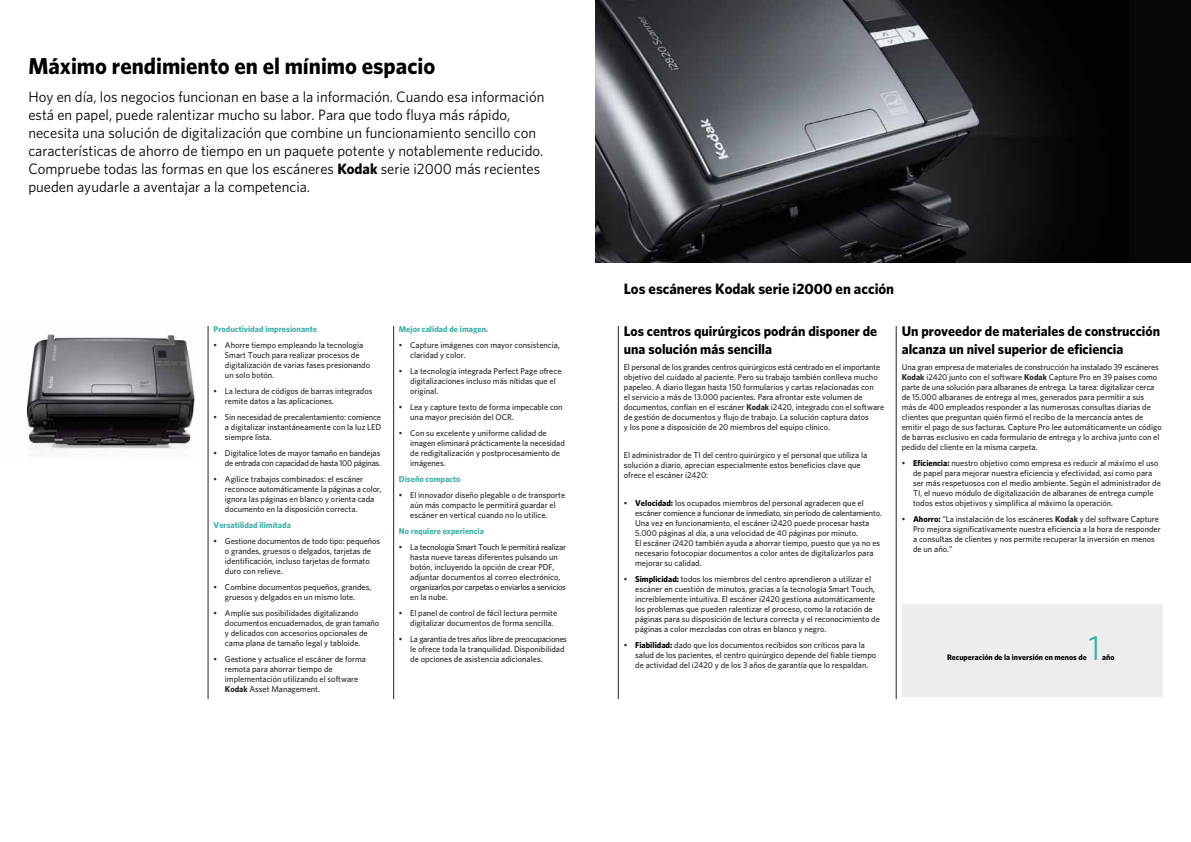
<style>
.page{position:relative;width:1191px;height:842px;background:#fff}
.page>*{position:absolute;margin:0;border:0;box-sizing:border-box;transform-origin:0 0}
.t1{font:35px "Whitney K";color:#3fb0a8}
.t2{font:700 23px "Whitney K";color:#000}
.t3{font:15px/18px "Whitney K";color:#000}
.t4{font:700 15px "Whitney K";color:#000}
.t5{font:700 14px/18px "Whitney K";color:#000}
.t6{font:500 8.5px/10px "Whitney K";color:#262625}
.t7{font:700 8.5px "Whitney K";color:#3fb0a8}
.t8{font:700 8px "Whitney K";color:#000}
.s1{font-weight:700}
.s2{font-weight:700;color:#000}
</style>
<div class="page">
<div style="left:595px;top:0;width:596px;height:263px;background:#060709"></div>
<img style="left:595px;top:0;width:444px;height:263px">
<hr style="left:618px;top:326px;width:1px;height:373px;background:#262625">
<hr style="left:896px;top:326px;width:1px;height:373px;background:#262625">
<hr style="left:208px;top:326px;width:1px;height:373px;background:#262625">
<hr style="left:393px;top:326px;width:1px;height:373px;background:#262625">
<div style="left:901px;top:604px;width:261px;height:93px;background:#ededed"></div>
<img style="left:26px;top:334px;width:169px;height:122px">
<h2 class="t2" style="left:28px;top:52px;width:408px">Máximo rendimiento en el mínimo espacio</h2>
<p class="t3" style="left:28px;top:88px;width:517px">Hoy en día, los negocios funcionan en base a la información. Cuando esa información está en papel, puede ralentizar mucho su labor. Para que todo fluya más rápido, necesita una solución de digitalización que combine un funcionamiento sencillo con características de ahorro de tiempo en un paquete potente y notablemente reducido.<br>Compruebe todas las formas en que los escáneres <span class="s1">Kodak</span> serie i2000 más recientes pueden ayudarle a aventajar a la competencia.</p>
<p class="t7" style="left:214px;top:324px;width:105px">Productividad impresionante</p>
<p class="t6" style="left:225px;top:340px;width:147px;text-indent:-11px">• Ahorre tiempo empleando la tecnología Smart Touch para realizar procesos de digitalización de varias fases presionando un solo botón.</p>
<p class="t6" style="left:225px;top:386px;width:149px;text-indent:-11px">• La lectura de códigos de barras integrados remite datos a las aplicaciones.</p>
<p class="t6" style="left:225px;top:412px;width:158px;text-align:justify;text-indent:-11px">• Sin necesidad de precalentamiento: comience a digitalizar instantáneamente con la luz LED siempre lista.</p>
<p class="t6" style="left:214px;top:448px;width:169px;text-align:right">• Digitalice lotes de mayor tamaño en bandejas de entrada con capacidad de hasta 100 páginas.</p>
<p class="t6" style="left:225px;top:474px;width:158px;text-indent:-11px">• Agilice trabajos combinados: el escáner reconoce automáticamente la páginas a color, ignora las páginas en blanco y orienta cada documento en la disposición correcta.</p>
<p class="t7" style="left:214px;top:520px;width:79px">Versatilidad ilimitada</p>
<p class="t6" style="left:225px;top:536px;width:157px;text-indent:-11px">• Gestione documentos de todo tipo: pequeños o grandes, gruesos o delgados, tarjetas de identificación, incluso tarjetas de formato duro con relieve.</p>
<p class="t6" style="left:214px;top:582px;width:159px;text-align:center">• Combine documentos pequeños, grandes, gruesos y delgados en un mismo lote.</p>
<p class="t6" style="left:225px;top:608px;width:156px;text-indent:-11px">• Amplíe sus posibilidades digitalizando documentos encuadernados, de gran tamaño y delicados con accesorios opcionales de cama plana de tamaño legal y tabloide.</p>
<p class="t6" style="left:225px;top:654px;width:143px;text-indent:-11px">• Gestione y actualice el escáner de forma remota para ahorrar tiempo de implementación utilizando el software <span class="s1">Kodak</span> Asset Management.</p>
<p class="t7" style="left:399px;top:324px;width:91px">Mejor calidad de imagen.</p>
<p class="t6" style="left:410px;top:340px;width:151px;text-indent:-11px">• Capture imágenes con mayor consistencia, claridad y color.</p>
<p class="t6" style="left:410px;top:366px;width:153px;text-indent:-11px">• La tecnología integrada Perfect Page ofrece digitalizaciones incluso más nítidas que el original.</p>
<p class="t6" style="left:410px;top:402px;width:154px;text-indent:-11px">• Lea y capture texto de forma impecable con una mayor precisión del OCR.</p>
<p class="t6" style="left:410px;top:428px;width:156px;text-indent:-11px">• Con su excelente y uniforme calidad de imagen eliminará prácticamente la necesidad de redigitalización y postprocesamiento de imágenes.</p>
<p class="t7" style="left:399px;top:474px;width:63px">Diseño compacto</p>
<p class="t6" style="left:410px;top:490px;width:156px;text-indent:-11px">• El innovador diseño plegable o de transporte aún más compacto le permitirá guardar el escáner en vertical cuando no lo utilice.</p>
<p class="t7" style="left:399px;top:526px;width:87px">No requiere experiencia</p>
<p class="t6" style="left:410px;top:542px;width:157px;text-indent:-11px">• La tecnología Smart Touch le permitirá realizar hasta nueve tareas diferentes pulsando un botón, incluyendo la opción de crear PDF, adjuntar documentos al correo electrónico, organizarlos por carpetas o enviarlos a servicios en la nube.</p>
<p class="t6" style="left:410px;top:608px;width:148px;text-indent:-11px">• El panel de control de fácil lectura permite digitalizar documentos de forma sencilla.</p>
<p class="t6" style="left:410px;top:634px;width:158px;text-indent:-11px">• La garantía de tres años libre de preocupaciones le ofrece toda la tranquilidad. Disponibilidad de opciones de asistencia adicionales.</p>
<h3 class="t4" style="left:624px;top:280px;width:272px">Los escáneres Kodak serie i2000 en acción</h3>
<h3 class="t5" style="left:624px;top:322px;width:255px">Los centros quirúrgicos podrán disponer de una solución más sencilla</h3>
<p class="t6" style="left:624px;top:362px;width:262px">El personal de los grandes centros quirúrgicos está centrado en el importante objetivo del cuidado al paciente. Pero su trabajo también conlleva mucho papeleo. A diario llegan hasta 150 formularios y cartas relacionadas con<br>el servicio a más de 13.000 pacientes. Para afrontar este volumen de documentos, confían en el escáner <span class="s1">Kodak</span> i2420, integrado con el software de gestión de documentos y flujo de trabajo. La solución captura datos<br>y los pone a disposición de 20 miembros del equipo clínico.</p>
<p class="t6" style="left:624px;top:450px;width:245px">El administrador de TI del centro quirúrgico y el personal que utiliza la solución a diario, aprecian especialmente estos beneficios clave que ofrece el escáner i2420:</p>
<p class="t6" style="left:635px;top:498px;width:248px;text-indent:-11px">• <span class="s2">Velocidad:</span> los ocupados miembros del personal agradecen que el escáner comience a funcionar de inmediato, sin periodo de calentamiento.<br>Una vez en funcionamiento, el escáner i2420 puede procesar hasta 5.000 páginas al día, a una velocidad de 40 páginas por minuto.<br>El escáner i2420 también ayuda a ahorrar tiempo, puesto que ya no es necesario fotocopiar documentos a color antes de digitalizarlos para mejorar su calidad.</p>
<p class="t6" style="left:635px;top:574px;width:246px;text-indent:-11px">• <span class="s2">Simplicidad:</span> todos los miembros del centro aprendieron a utilizar el escáner en cuestión de minutos, gracias a la tecnología Smart Touch, increíblemente intuitiva. El escáner i2420 gestiona automáticamente los problemas que pueden ralentizar el proceso, como la rotación de páginas para su disposición de lectura correcta y el reconocimiento de páginas a color mezcladas con otras en blanco y negro.</p>
<p class="t6" style="left:635px;top:640px;width:242px;text-indent:-11px">• <span class="s2">Fiabilidad:</span> dado que los documentos recibidos son críticos para la salud de los pacientes, el centro quirúrgico depende del fiable tiempo de actividad del i2420 y de los 3 años de garantía que lo respaldan.</p>
<h3 class="t5" style="left:901px;top:322px;width:260px">Un proveedor de materiales de construcción alcanza un nivel superior de eficiencia</h3>
<p class="t6" style="left:901px;top:362px;width:261px">Una gran empresa de materiales de construcción ha instalado 39 escáneres <span class="s1">Kodak</span> i2420 junto con el software <span class="s1">Kodak</span> Capture Pro en 39 países como parte de una solución para albaranes de entrega. La tarea: digitalizar cerca de 15.000 albaranes de entrega al mes, generados para permitir a sus<br>más de 400 empleados responder a las numerosas consultas diarias de clientes que preguntan quién firmó el recibo de la mercancía antes de emitir el pago de sus facturas. Capture Pro lee automáticamente un código de barras exclusivo en cada formulario de entrega y lo archiva junto con el pedido del cliente en la misma carpeta.</p>
<p class="t6" style="left:913px;top:458px;width:249px;text-indent:-11px">• <span class="s2">Eficiencia:</span> nuestro objetivo como empresa es reducir al máximo el uso de papel para mejorar nuestra eficiencia y efectividad, así como para ser más respetuosos con el medio ambiente. Según el administrador de TI, el nuevo módulo de digitalización de albaranes de entrega cumple todos estos objetivos y simplifica al máximo la operación.</p>
<p class="t6" style="left:913px;top:514px;width:249px;text-indent:-11px">• <span class="s2">Ahorro:</span> “La instalación de los escáneres <span class="s1">Kodak</span> y del software Capture Pro mejora significativamente nuestra eficiencia a la hora de responder a consultas de clientes y nos permite recuperar la inversión en menos de un año.”</p>
<h1 class="t1" style="left:1088px;top:627px;width:14px">1</h1>
<p class="t8" style="left:947px;top:653px;width:141px">Recuperación de la inversión en menos de</p>
<p class="t8" style="left:1102px;top:653px;width:14px">año</p>
</div>
